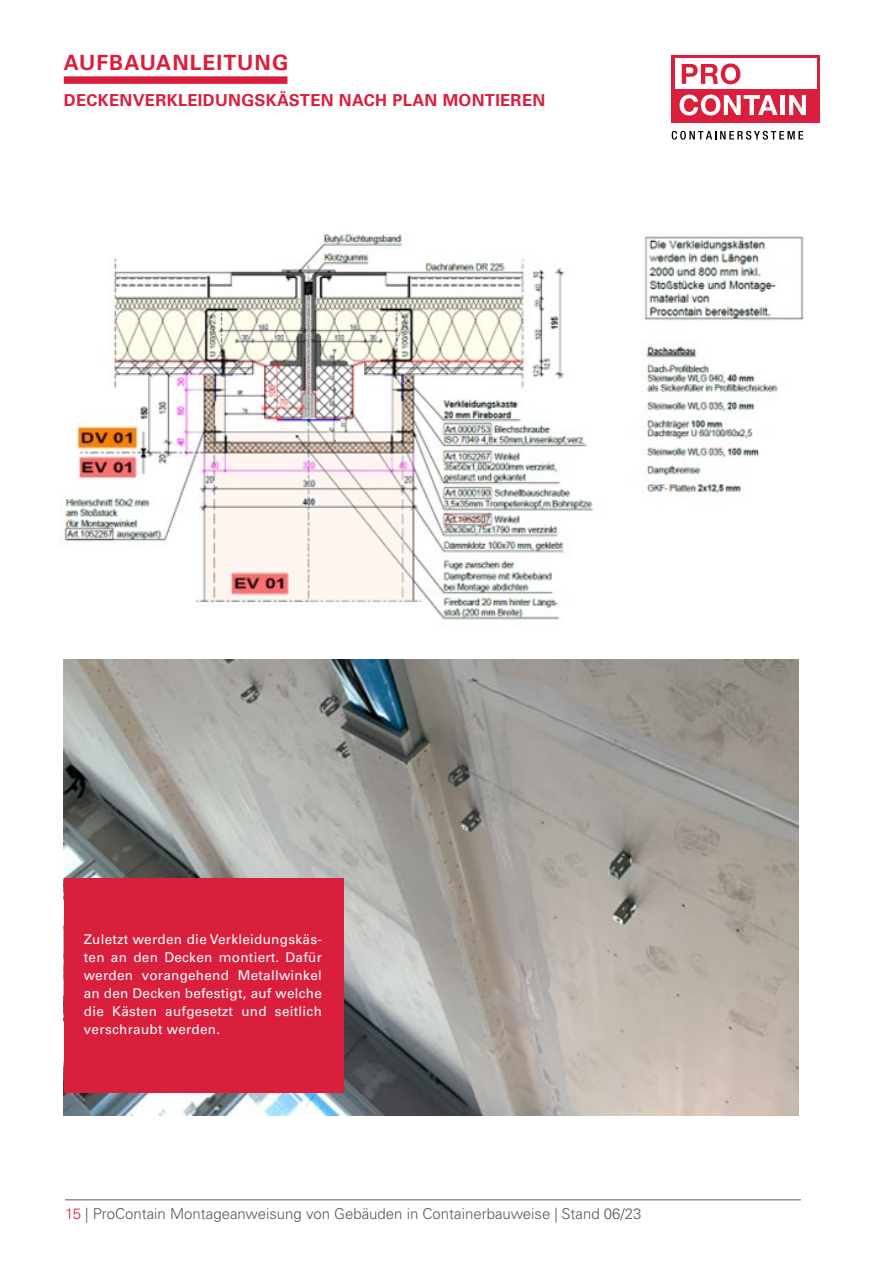
<style>
.page{position:relative;width:893px;height:1263px;background:#fff}
.page>*{position:absolute;margin:0;border:0;box-sizing:border-box;transform-origin:0 0}
.Inhaltsverzeichnis{font:700 21px "Univers LT Pro 65";letter-spacing:.05em;color:#da1f3d}
.Inhaltsverzeichnis-2{font:700 16.5px "Univers LT Pro 65";letter-spacing:.02em;color:#da1f3d}
.t1{font:300 15px "Univers LT Pro 45";color:#58595b}
.Tabelle{font:13.5px/18px "Univers LT Pro 55 Roman";letter-spacing:.02em;color:#fff;text-align:justify}
.s1{color:#da1f3d}
</style>
<div class="page">
<hr style="left:65px;top:1199px;width:736px;height:1px;background:#58595b">
<svg style="left:672px;top:131px;width:131px;height:9px"></svg>
<div style="left:671px;top:55px;width:149px;height:67px;background:#da1f3d"></div>
<div style="left:675px;top:59px;width:141px;height:30px;background:#fff"></div>
<svg style="left:682px;top:63px;width:58px;height:21px"></svg>
<svg style="left:680px;top:95px;width:98px;height:20px"></svg>
<div style="left:780px;top:95px;width:5px;height:20px;background:#fff"></div>
<svg style="left:789px;top:95px;width:17px;height:20px"></svg>
<div style="left:64px;top:76px;width:223px;height:8px;background:#da1f3d"></div>
<img style="left:64px;top:233px;width:740px;height:387px">
<img style="left:64px;top:659px;width:735px;height:457px">
<div style="left:64px;top:878px;width:279px;height:214px;background:#da1f3d"></div>
<div style="left:55px;top:200px;width:149px;height:56px;background:#fff"></div>
<p class="Inhaltsverzeichnis" style="left:64px;top:51px;width:226px">AUFBAUANLEITUNG</p>
<p class="Inhaltsverzeichnis-2" style="left:64px;top:91px;width:483px">DECKENVERKLEIDUNGSKÄSTEN NACH PLAN MONTIEREN</p>
<p class="Tabelle" style="left:84px;top:930px;width:240px">Zuletzt werden die Verkleidungskäs&shy;ten an den Decken montiert. Dafür werden vorangehend Metallwinkel an den Decken befestigt, auf welche die Kästen aufgesetzt und seitlich verschraubt werden.</p>
<p class="t1" style="left:65px;top:1203px;width:578px"><span class="s1">15</span> | ProContain Montageanweisung von Gebäuden in Containerbauweise | Stand 06/23</p>
</div>
